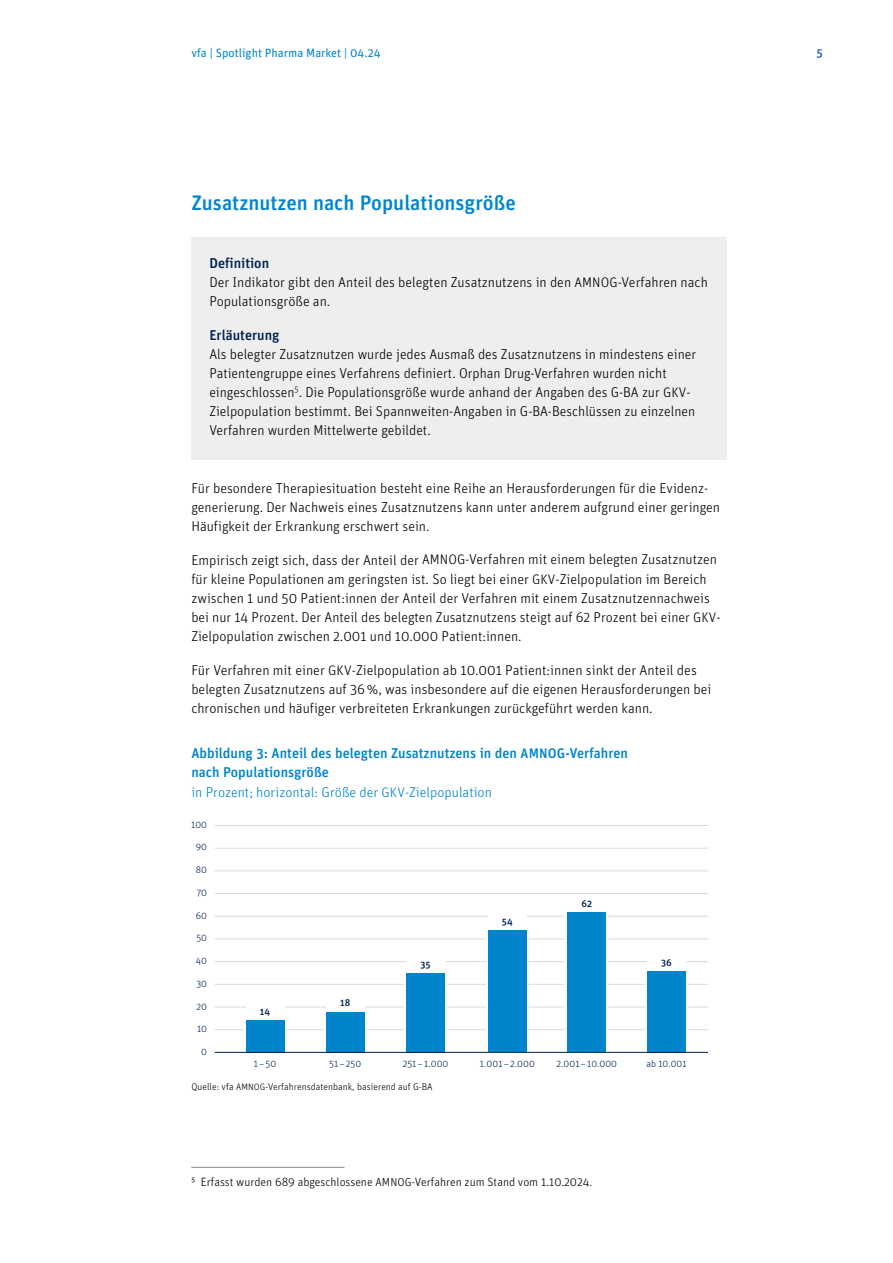
<style>
.page{position:relative;width:893px;height:1263px;background:#fff}
.page>*{position:absolute;margin:0;border:0;box-sizing:border-box;transform-origin:0 0}
.t1{font:500 21px "Unit Pro";color:#0085cd}
.t2{font:300 14.25px/19.2px "Unit Pro";color:#000}
.t3{font:500 14.25px/19.2px "Unit Pro";color:#0085cd}
.t4{font:500 14.25px "Unit Pro";color:#002350}
.t5{font:300 12px "Unit Pro";color:#000}
.t6{font:12px "Unit Pro";color:#0085cd}
.t7{font:500 12px "Unit Pro";color:#1d63a6}
.t8{font:300 9.75px "Unit Pro";letter-spacing:.005em;color:#002350}
.t9{font:300 9.75px "Unit Pro";letter-spacing:.005em;color:#000}
.t10{font:500 9.75px "Unit Pro";letter-spacing:.005em;color:#002350}
.s1{font-weight:500;color:#002350}
.s2{font-size:13.8px}
.s3{font-weight:300}
.s4{font-weight:300;font-size:13.8px}
.s5{font-size:9.3px}
.s6{font-size:11.55px}
</style>
<div class="page">
<div style="left:191px;top:237px;width:536px;height:222px;background:#eee"></div>
<hr style="left:191px;top:1167px;width:153px;height:1px;background:#818586">
<hr style="left:215px;top:961px;width:271px;height:1px;background:#ced1d2">
<hr style="left:215px;top:825px;width:493px;height:1px;background:#ced1d2">
<hr style="left:215px;top:871px;width:493px;height:1px;background:#ced1d2">
<hr style="left:215px;top:848px;width:493px;height:1px;background:#ced1d2">
<hr style="left:215px;top:893px;width:493px;height:1px;background:#ced1d2">
<hr style="left:215px;top:916px;width:349px;height:1px;background:#ced1d2">
<hr style="left:215px;top:939px;width:271px;height:1px;background:#ced1d2">
<hr style="left:215px;top:984px;width:189px;height:1px;background:#ced1d2">
<svg style="left:215px;top:1029px;width:29px;height:1px"></svg>
<hr style="left:286px;top:1029px;width:38px;height:1px;background:#ced1d2">
<hr style="left:366px;top:1029px;width:38px;height:1px;background:#ced1d2">
<hr style="left:529px;top:1029px;width:37px;height:1px;background:#ced1d2">
<svg style="left:688px;top:1029px;width:20px;height:1px"></svg>
<hr style="left:529px;top:1007px;width:35px;height:1px;background:#ced1d2">
<hr style="left:608px;top:1007px;width:37px;height:1px;background:#ced1d2">
<hr style="left:608px;top:1029px;width:37px;height:1px;background:#ced1d2">
<svg style="left:688px;top:1007px;width:20px;height:1px"></svg>
<hr style="left:529px;top:984px;width:35px;height:1px;background:#ced1d2">
<hr style="left:529px;top:961px;width:35px;height:1px;background:#ced1d2">
<hr style="left:529px;top:939px;width:35px;height:1px;background:#ced1d2">
<hr style="left:608px;top:984px;width:37px;height:1px;background:#ced1d2">
<svg style="left:688px;top:984px;width:20px;height:1px"></svg>
<hr style="left:447px;top:1029px;width:39px;height:1px;background:#ced1d2">
<hr style="left:447px;top:1007px;width:39px;height:1px;background:#ced1d2">
<hr style="left:447px;top:984px;width:39px;height:1px;background:#ced1d2">
<hr style="left:608px;top:939px;width:100px;height:1px;background:#ced1d2">
<hr style="left:608px;top:916px;width:100px;height:1px;background:#ced1d2">
<hr style="left:608px;top:961px;width:100px;height:1px;background:#ced1d2">
<hr style="left:215px;top:1007px;width:189px;height:1px;background:#ced1d2">
<div style="left:406px;top:974px;width:39px;height:79px;background:#0085cd"></div>
<div style="left:326px;top:1012px;width:38px;height:40px;background:#0085cd"></div>
<div style="left:246px;top:1020px;width:38px;height:32px;background:#0085cd"></div>
<div style="left:488px;top:931px;width:39px;height:121px;background:#0085cd"></div>
<div style="left:647px;top:972px;width:39px;height:81px;background:#0085cd"></div>
<div style="left:568px;top:912px;width:38px;height:140px;background:#0085cd"></div>
<div style="left:406px;top:957px;width:39px;height:11px;background:#fff"></div>
<div style="left:246px;top:1004px;width:38px;height:11px;background:#fff"></div>
<div style="left:488px;top:915px;width:39px;height:10px;background:#fff"></div>
<div style="left:647px;top:955px;width:39px;height:11px;background:#fff"></div>
<hr style="left:215px;top:1052px;width:493px;height:1px;background:#002350">
<p class="t6" style="left:191px;top:46px;width:191px">vfa | Spotlight Pharma Market | 04.24</p>
<h1 class="t1" style="left:191px;top:190px;width:326px">Zusatznutzen nach Populationsgröße</h1>
<p class="t2" style="left:209px;top:253px;width:500px"><span class="s1">Definition<br></span>Der Indikator gibt den Anteil des belegten Zusatznutzens in den <span class="s2">AMNOG</span>-Verfahren nach<br>Populationsgröße an.</p>
<p class="t4" style="left:209px;top:326px;width:72px">Erläuterung</p>
<p class="t2" style="left:209px;top:344px;width:488px">Als belegter Zusatznutzen wurde jedes Ausmaß des Zusatznutzens in mindestens einer Patientengruppe eines Verfahrens definiert. Orphan Drug-Verfahren wurden nicht eingeschlossen<sup>5</sup>. Die Populationsgröße wurde anhand der Angaben des G-BA zur <span class="s2">GKV</span>-Zielpopulation bestimmt. Bei Spannweiten-Angaben in G-BA-Beschlüssen zu einzelnen Verfahren wurden Mittelwerte gebildet.</p>
<p class="t2" style="left:191px;top:478px;width:530px">Für besondere Therapiesituation besteht eine Reihe an Herausforderungen für die Evidenz&shy;generierung. Der Nachweis eines Zusatznutzens kann unter anderem aufgrund einer geringen<br>Häufigkeit der Erkrankung erschwert sein.</p>
<p class="t2" style="left:191px;top:550px;width:531px">Empirisch zeigt sich, dass der Anteil der <span class="s2">AMNOG</span>-Verfahren mit einem belegten Zusatznutzen für kleine Populationen am geringsten ist. So liegt bei einer <span class="s2">GKV</span>-Zielpopulation im Bereich zwischen 1 und 50 Patient:innen der Anteil der Verfahren mit einem Zusatznutzennachweis bei nur 14 Prozent. Der Anteil des belegten Zusatznutzens steigt auf 62 Prozent bei einer <span class="s2">GKV</span>-Zielpopulation zwischen 2.001 und 10.000 Patient:innen.</p>
<p class="t2" style="left:191px;top:660px;width:522px">Für Verfahren mit einer <span class="s2">GKV</span>-Zielpopulation ab 10.001 Patient:innen sinkt der Anteil des belegten Zusatznutzens auf 36%, was insbesondere auf die eigenen Herausforderungen bei chronischen und häufiger verbreiteten Erkrankungen zurückgeführt werden kann.</p>
<p class="t3" style="left:191px;top:743px;width:438px">Abbildung 3: Anteil des belegten Zusatznutzens in den <span class="s2">AMNOG</span>-Verfahren nach Populationsgröße<br><span class="s3">in Prozent; horizontal: Größe der</span> <span class="s4">GKV</span><span class="s3">-Zielpopulation</span></p>
<p class="t8" style="left:191px;top:818px;width:17px">100</p>
<p class="t8" style="left:196px;top:841px;width:13px">90</p>
<p class="t8" style="left:196px;top:864px;width:13px">80</p>
<p class="t8" style="left:197px;top:887px;width:12px">70</p>
<p class="t8" style="left:196px;top:909px;width:13px">60</p>
<p class="t8" style="left:196px;top:932px;width:12px">50</p>
<p class="t8" style="left:196px;top:955px;width:13px">40</p>
<p class="t8" style="left:196px;top:978px;width:12px">30</p>
<p class="t8" style="left:197px;top:1023px;width:12px">10</p>
<p class="t8" style="left:197px;top:1000px;width:12px">20</p>
<p class="t8" style="left:201px;top:1046px;width:7px">0</p>
<p class="t10" style="left:260px;top:1005px;width:12px">14</p>
<p class="t10" style="left:340px;top:996px;width:12px">18</p>
<p class="t10" style="left:420px;top:958px;width:12px">35</p>
<p class="t10" style="left:502px;top:916px;width:12px">54</p>
<p class="t10" style="left:581px;top:897px;width:12px">62</p>
<p class="t10" style="left:661px;top:957px;width:12px">36</p>
<p class="t8" style="left:254px;top:1058px;width:24px">1–50</p>
<p class="t8" style="left:329px;top:1058px;width:34px">51 – 250</p>
<p class="t8" style="left:403px;top:1058px;width:47px">251 – 1.000</p>
<p class="t8" style="left:480px;top:1058px;width:56px">1.001 – 2.000</p>
<p class="t8" style="left:556px;top:1058px;width:62px">2.001 – 10.000</p>
<p class="t8" style="left:646px;top:1058px;width:42px">ab 10.001</p>
<p class="t9" style="left:191px;top:1081px;width:243px">Quelle: vfa <span class="s5">AMNOG</span>-Verfahrensdatenbank, basierend auf G-BA</p>
<p class="t5" style="left:191px;top:1175px;width:402px"><sup>5</sup> Erfasst wurden 689 abgeschlossene <span class="s6">AMNOG</span>-Verfahren zum Stand vom 1.10.2024.</p>
<p class="t7" style="left:816px;top:46px;width:8px">5</p>
</div>
